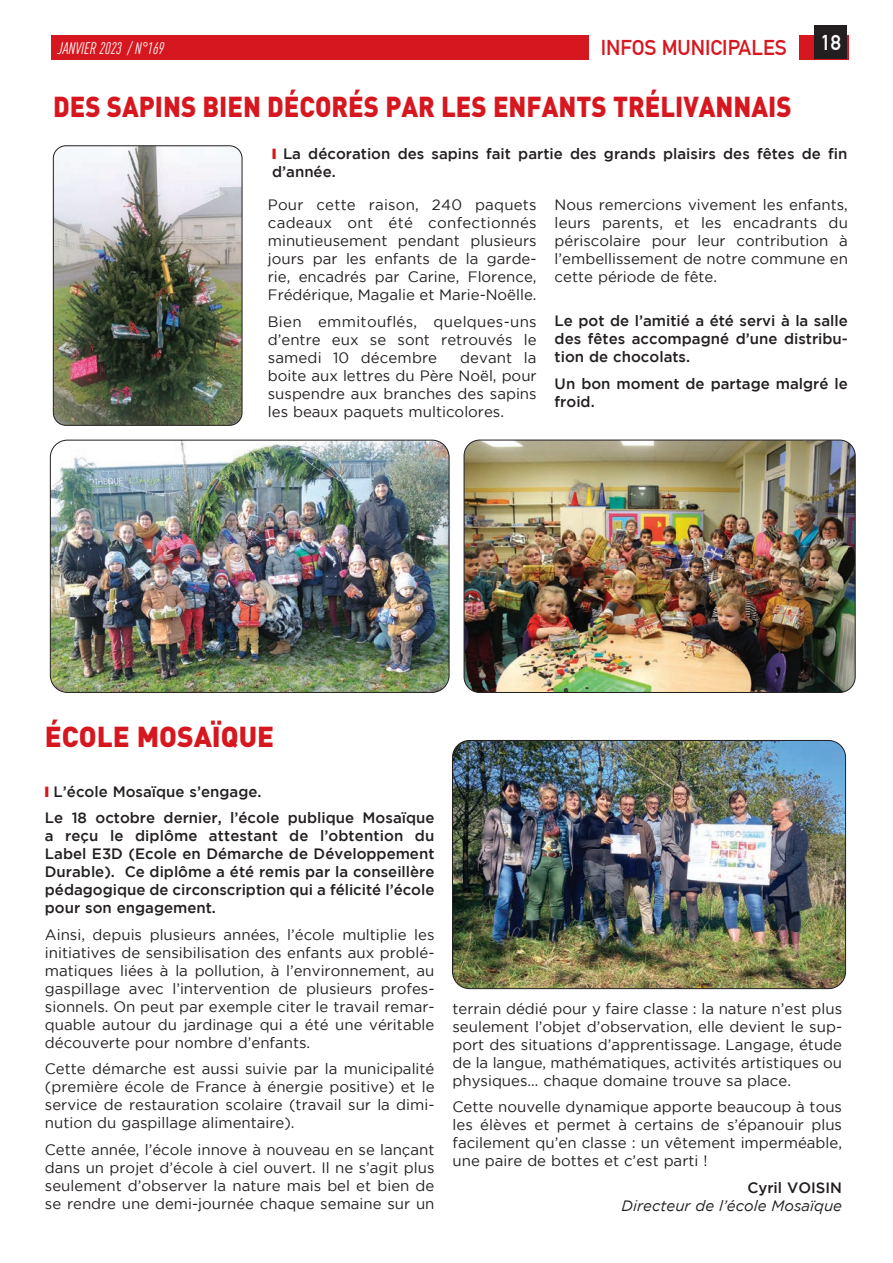
<style>
.page{position:relative;width:893px;height:1263px;background:#fff}
.page>*{position:absolute;margin:0;border:0;box-sizing:border-box;transform-origin:0 0}
.t1{font:900 28.5px "DIN";color:#d7171f;scale:.9 1}
.t2{font:900 28.5px "DIN";color:#d7171f}
.t3{font:21px "DIN Mittelschrift Std";color:#d7171f}
.t4{font:21px "DIN Mittelschrift Std";color:#fff}
.t5{font:italic condensed 16.5px "DIN Pro";color:#fff}
.t6{font:15px/18px "Gotham HTF";color:#231f20;text-align:justify}
.t7{font:15px/18px "Gotham HTF Medium 2";color:#231f20;text-align:justify}
.t8{font:italic 15px "Gotham HTF";color:#231f20}
.s1{color:#d7171f}
</style>
<div class="page">
<div style="left:51px;top:35px;width:797px;height:24px;background:#d7171f"></div>
<div style="left:589px;top:31px;width:209px;height:34px;background:#fff"></div>
<div style="left:814px;top:26px;width:33px;height:33px;background:#231f20"></div>
<img style="left:464px;top:440px;width:391px;height:252px">
<div style="left:464px;top:440px;width:391px;height:253px;border:1px solid #231f20;border-radius:16px"></div>
<img style="left:53px;top:146px;width:189px;height:279px">
<div style="left:53px;top:145px;width:189px;height:281px;border:1px solid #231f20;border-radius:13px"></div>
<img style="left:452px;top:740px;width:393px;height:249px">
<div style="left:452px;top:740px;width:394px;height:249px;border:1px solid #231f20;border-radius:17px"></div>
<img style="left:50px;top:440px;width:399px;height:252px">
<div style="left:50px;top:440px;width:399px;height:253px;border:1px solid #231f20;border-radius:17px"></div>
<p class="t5" style="left:58px;top:36px;width:108px">JANVIER 2023 / N°169</p>
<h2 class="t3" style="left:601px;top:36px;width:188px">INFOS MUNICIPALES</h2>
<h2 class="t4" style="left:821px;top:30px;width:22px">18</h2>
<p class="t1" style="left:53px;top:88px;width:822px">DES SAPINS BIEN DÉCORÉS PAR LES ENFANTS TRÉLIVANNAIS</p>
<p class="t7" style="left:272px;top:144px;width:577px"><span class="s1">❙</span> La décoration des sapins fait partie des grands plaisirs des fêtes de fin d’année.</p>
<p class="t6" style="left:268px;top:195px;width:270px">Pour cette raison, 240 paquets cadeaux ont été confectionnés minutieusement pendant plusieurs jours par les enfants de la garde&shy;rie, encadrés par Carine, Florence, Frédérique, Magalie et Marie-Noëlle.</p>
<p class="t6" style="left:268px;top:312px;width:270px">Bien emmitouflés, quelques-uns d’entre eux se sont retrouvés le samedi 10 décembre</p>
<p class="t6" style="left:268px;top:348px;width:270px;text-indent:192px">devant la boite aux lettres du Père Noël, pour suspendre aux branches des sapins les beaux paquets multicolores.</p>
<p class="t6" style="left:555px;top:195px;width:295px">Nous remercions vivement les enfants, leurs parents, et les encadrants du périscolaire pour leur contribution à l’embellissement de notre commune en cette période de fête.</p>
<p class="t7" style="left:555px;top:312px;width:295px">Le pot de l’amitié a été servi à la salle des fêtes accompagné d’une distribu&shy;tion de chocolats.</p>
<p class="t7" style="left:555px;top:374px;width:295px">Un bon moment de partage malgré le froid.</p>
<p class="t2" style="left:45px;top:718px;width:231px">ÉCOLE MOSAÏQUE</p>
<p class="t7" style="left:45px;top:782px;width:218px"><span class="s1">❙</span> L’école Mosaïque s’engage.</p>
<p class="t7" style="left:45px;top:809px;width:391px">Le 18 octobre dernier, l’école publique Mosaïque a reçu le diplôme attestant de l’obtention du Label E3D (Ecole en Démarche de Développement Durable). Ce diplôme a été remis par la conseillère pédagogique de circonscription qui a félicité l’école pour son engagement.</p>
<p class="t6" style="left:45px;top:925px;width:391px">Ainsi, depuis plusieurs années, l’école multiplie les initiatives de sensibilisation des enfants aux problé&shy;matiques liées à la pollution, à l’environnement, au gaspillage avec l’intervention de plusieurs profes&shy;sionnels. On peut par exemple citer le travail remar&shy;quable autour du jardinage qui a été une véritable découverte pour nombre d’enfants.</p>
<p class="t6" style="left:45px;top:1060px;width:391px">Cette démarche est aussi suivie par la municipalité (première école de France à énergie positive) et le service de restauration scolaire (travail sur la dimi&shy;nution du gaspillage alimentaire).</p>
<p class="t6" style="left:45px;top:1140px;width:391px">Cette année, l’école innove à nouveau en se lançant dans un projet d’école à ciel ouvert. Il ne s’agit plus seulement d’observer la nature mais bel et bien de se rendre une demi-journée chaque semaine sur un</p>
<p class="t6" style="left:452px;top:999px;width:391px">terrain dédié pour y faire classe : la nature n’est plus seulement l’objet d’observation, elle devient le sup&shy;port des situations d’apprentissage. Langage, étude de la langue, mathématiques, activités artistiques ou physiques… chaque domaine trouve sa place.</p>
<p class="t6" style="left:452px;top:1098px;width:391px">Cette nouvelle dynamique apporte beaucoup à tous les élèves et permet à certains de s’épanouir plus facilement qu’en classe : un vêtement imperméable, une paire de bottes et c’est parti !</p>
<p class="t7" style="left:747px;top:1178px;width:96px">Cyril VOISIN</p>
<p class="t8" style="left:622px;top:1197px;width:222px">Directeur de l’école Mosaïque</p>
</div>
